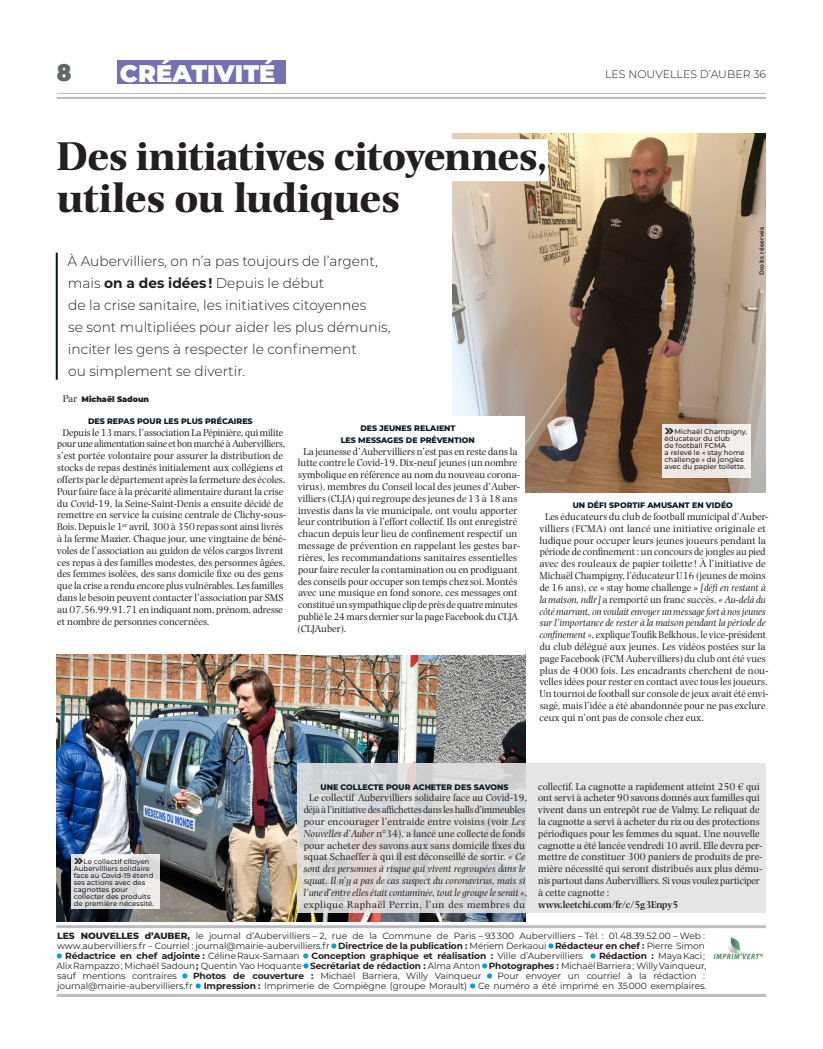
<style>
.page{position:relative;width:823px;height:1049px;background:#fff}
.page>*{position:absolute;margin:0;border:0;box-sizing:border-box;transform-origin:0 0}
._02-TITRE_2_une_page{font:700 42px/42px "Photina MT Std";letter-spacing:-.02em;color:#231f20}
.t1{font:900 24px "Montserrat";letter-spacing:.01em;color:#fff}
.t2{font:900 24px "Montserrat";color:#606865;scale:.9 1}
._03-CHAPEAU-ALT{font:300 14px/22px "Montserrat";color:#231f20}
.t3{font:300 11px "Montserrat";color:#231f20}
._04-TEXTE_COURANT_A{font:10.3px/11.8px "Photina MT Std";color:#231f20}
._04-TEXTE_COURANT-AL{font:10.3px/11.8px "Photina MT Std";color:#231f20}
._04-TEXTE_COURANT_Si{font:600 10.3px "Photina MT Std";color:#231f20}
.t4{font:9px/10px "Montserrat";letter-spacing:-.01em;color:#231f20}
.t5{font:700 9px "Montserrat";letter-spacing:-.01em;color:#231f20}
._05-INTERTITRE_à_la{font:800 8px/11.8px "Montserrat";color:#071822;text-align:center}
._04-TEXTE_COURANT_A-2{font:900 8px "Montserrat";color:#231f20}
._09-GRANDE_LÉGENDE{font:500 7px/7px "Montserrat";color:#231f20}
._04-TEXTE_COURANT_A-3{font:600 6px "Montserrat";letter-spacing:.04em;color:#231f20}
.s1{font-weight:700}
.s2{font-family:"Photina MT Std";font-weight:400;font-size:10.3px}
.s3{font-style:italic}
.s4{font-weight:800}
.s5{font-weight:400}
</style>
<div class="page">
<hr style="left:57px;top:97px;width:708px;height:2px;background:#bcbdc0">
<hr style="left:57px;top:93px;width:708px;height:1px;background:#bcbdc0">
<hr style="left:57px;top:994px;width:708px;height:3px;background:#bcbdc0">
<img style="left:57px;top:654px;width:468px;height:267px">
<img style="left:452px;top:133px;width:313px;height:360px">
<svg style="left:331px;top:943px;width:5px;height:5px"></svg>
<svg style="left:548px;top:943px;width:5px;height:5px"></svg>
<svg style="left:57px;top:953px;width:5px;height:5px"></svg>
<svg style="left:590px;top:953px;width:5px;height:5px"></svg>
<svg style="left:303px;top:953px;width:5px;height:15px"></svg>
<svg style="left:182px;top:973px;width:5px;height:5px"></svg>
<svg style="left:482px;top:963px;width:9px;height:15px"></svg>
<svg style="left:195px;top:983px;width:6px;height:5px"></svg>
<svg style="left:470px;top:983px;width:5px;height:5px"></svg>
<img style="left:713px;top:936px;width:51px;height:24px">
<div style="left:57px;top:139px;width:490px;height:42px;background:#fff"></div>
<hr style="left:56px;top:253px;width:2px;height:127px;background:#071822">
<svg style="left:297px;top:763px;width:468px;height:150px;background:#dedede"></svg>
<div style="left:297px;top:416px;width:227px;height:238px;background:#fff"></div>
<div style="left:661px;top:425px;width:89px;height:53px;background:linear-gradient(to right,#ede4dd,#f0eeec)"></div>
<svg style="left:71px;top:855px;width:89px;height:54px;background:#e0e1e2"></svg>
<hr style="left:56px;top:925px;width:709px;height:3px;background:#bcbdc0">
<div style="left:117px;top:60px;width:168px;height:24px;background:#756fb3"></div>
<svg style="left:664px;top:428px;width:9px;height:6px"></svg>
<svg style="left:74px;top:858px;width:9px;height:6px"></svg>
<h2 class="t2" style="left:57px;top:54px;width:18px">8</h2>
<h2 class="t1" style="left:120px;top:56px;width:157px">CRÉATIVITÉ</h2>
<p class="t3" style="left:604px;top:66px;width:162px">LES NOUVELLES D’AUBER 36</p>
<p class="_02-TITRE_2_une_page" style="left:57px;top:135px;width:492px">Des initiatives citoyennes, utiles ou ludiques</p>
<p class="_03-CHAPEAU-ALT" style="left:67px;top:250px;width:324px">À Aubervilliers, on n’a pas toujours de l’argent, mais <span class="s1">on a des idées !</span> Depuis le début<br>de la crise sanitaire, les initiatives citoyennes<br>se sont multipliées pour aider les plus démunis, inciter les gens à respecter le confinement<br>ou simplement se divertir.</p>
<p class="_04-TEXTE_COURANT_A-2" style="left:63px;top:393px;width:88px"><span class="s2">Par</span> Michaël Sadoun</p>
<p class="_05-INTERTITRE_à_la" style="left:88px;top:415px;width:166px">DES REPAS POUR LES PLUS PRÉCAIRES</p>
<p class="_04-TEXTE_COURANT_A" style="left:57px;top:426px;width:231px;text-indent:6px">Depuis le 13 mars, l’association La Pépinière, qui milite pour une alimentation saine et bon marché à Aubervilliers, s’est portée volontaire pour assurer la distribution de stocks de repas destinés initialement aux collégiens et offerts par le département après la fermeture des écoles.<br>Pour faire face à la précarité alimentaire durant la crise du Covid-19, la Seine-Saint-Denis a ensuite décidé de remettre en service la cuisine centrale de Clichy-sous-Bois. Depuis le 1<sup>er</sup> avril, 300 à 350 repas sont ainsi livrés à la ferme Mazier. Chaque jour, une vingtaine de béné&shy;voles de l’association au guidon de vélos cargos livrent ces repas à des familles modestes, des personnes âgées, des femmes isolées, des sans domicile fixe ou des gens que la crise a rendu encore plus vulnérables. Les familles dans le besoin peuvent contacter l’association par SMS au 07.56.99.91.71 en indiquant nom, prénom, adresse et nombre de personnes concernées.</p>
<p class="_04-TEXTE_COURANT_A-3" style="left:757px;top:275px;width:50px;rotate:-90deg">Droits réservés</p>
<p class="_05-INTERTITRE_à_la" style="left:340px;top:422px;width:135px">DES JEUNES RELAIENT<br>LES MESSAGES DE PRÉVENTION</p>
<p class="_04-TEXTE_COURANT_A" style="left:297px;top:445px;width:224px;text-indent:6px">La jeunesse d’Aubervilliers n’est pas en reste dans la lutte contre le Covid-19. Dix-neuf jeunes (un nombre symbolique en référence au nom du nouveau corona&shy;virus), membres du Conseil local des jeunes d’Auber&shy;villiers (CLJA) qui regroupe des jeunes de 13 à 18 ans investis dans la vie municipale, ont voulu apporter leur contribution à l’effort collectif. Ils ont enregistré chacun depuis leur lieu de confinement respectif un message de prévention en rappelant les gestes bar&shy;rières, les recommandations sanitaires essentielles pour faire reculer la contamination ou en prodiguant des conseils pour occuper son temps chez soi. Montés avec une musique en fond sonore, ces messages ont constitué un sympathique clip de près de quatre minutes publié le 24 mars dernier sur la page Facebook du CLJA (CLJAuber).</p>
<p class="_09-GRANDE_LÉGENDE" style="left:664px;top:428px;width:84px;text-indent:10px">Michaël Champigny, éducateur du club<br>de football FCMA<br>a relevé le « stay home challenge » de jongles avec du papier toilette.</p>
<p class="_05-INTERTITRE_à_la" style="left:572px;top:499px;width:162px">UN DÉFI SPORTIF AMUSANT EN VIDÉO</p>
<p class="_04-TEXTE_COURANT-AL" style="left:539px;top:511px;width:230px;text-indent:6px">Les éducateurs du club de football municipal d’Auber&shy;villiers (FCMA) ont lancé une initiative originale et ludique pour occuper leurs jeunes joueurs pendant la période de confinement : un concours de jongles au pied avec des rouleaux de papier toilette ! À l’initiative de Michaël Champigny, l’éducateur U16 (jeunes de moins de 16 ans), ce « stay home challenge » <span class="s3">[défi en restant à la maison, ndlr]</span> a remporté un franc succès. <span class="s3">« Au-delà du côté marrant, on voulait envoyer un message fort à nos jeunes sur l’importance de rester à la maison pendant la période de confinement »</span>, explique Toufik Belkhous, le vice-président du club délégué aux jeunes. Les vidéos postées sur la page Facebook (FCM Aubervilliers) du club ont été vues plus de 4000 fois. Les encadrants cherchent de nou&shy;velles idées pour rester en contact avec tous les joueurs.<br>Un tournoi de football sur console de jeux avait été envi&shy;sagé, mais l’idée a été abandonnée pour ne pas exclure ceux qui n’ont pas de console chez eux.</p>
<p class="_09-GRANDE_LÉGENDE" style="left:74px;top:858px;width:82px;text-indent:10px">Le collectif citoyen<br>Aubervilliers solidaire face au Covid-19 étend ses actions avec des cagnottes pour collecter des produits de première nécessité.</p>
<p class="_05-INTERTITRE_à_la" style="left:320px;top:780px;width:189px">UNE COLLECTE POUR ACHETER DES SAVONS</p>
<p class="_04-TEXTE_COURANT_A" style="left:303px;top:792px;width:225px;text-align:center">Le collectif Aubervilliers solidaire face au Covid-19, déjà à l’initiative des affichettes dans les halls d’immeubles pour encourager l’entraide entre voisins (voir <span class="s3">Les Nouvelles d’Auber</span> n°34), a lancé une collecte de fonds pour acheter des savons aux sans domicile fixes du squat Schaeffer à qui il est déconseillé de sortir. <span class="s3">« Ce sont des personnes à risque qui vivent regroupées dans le squat. Il n’y a pas de cas suspect du coronavirus, mais si l’une d’entre elles était contaminée, tout le groupe le serait »</span>, explique Raphaël Perrin, l’un des membres du</p>
<p class="_04-TEXTE_COURANT_A" style="left:537px;top:780px;width:226px">collectif. La cagnotte a rapidement atteint 250 € qui ont servi à acheter 90 savons donnés aux familles qui vivent dans un entrepôt rue de Valmy. Le reliquat de la cagnotte a servi à acheter du riz ou des protections périodiques pour les femmes du squat. Une nouvelle cagnotte a été lancée vendredi 10 avril. Elle devra per&shy;mettre de constituer 300 paniers de produits de pre&shy;mière nécessité qui seront distribués aux plus dému&shy;nis partout dans Aubervilliers. Si vous voulez participer à cette cagnotte :</p>
<p class="_04-TEXTE_COURANT_Si" style="left:537px;top:898px;width:142px">www.leetchi.com/fr/c/5g3Enpy5</p>
<p class="t4" style="left:57px;top:930px;width:649px"><span class="s4">LES NOUVELLES d’AUBER,</span> le journal d’Aubervilliers – 2, rue de la Commune de Paris – 93 300 Aubervilliers – Tél. : 01.48.39.52.00 – Web :</p>
<p class="t4" style="left:57px;top:940px;width:649px">www.aubervilliers.fr – Courriel : journal@mairie-aubervilliers.fr <span class="s1">Directrice de la publication :</span> Mériem Derkaoui <span class="s1">Rédacteur en chef :</span> Pierre Simon</p>
<p class="t5" style="left:65px;top:949px;width:236px">Rédactrice en chef adjointe : <span class="s5">Céline Raux-Samaan</span></p>
<p class="t5" style="left:311px;top:949px;width:273px">Conception graphique et réalisation : <span class="s5">Ville d’Aubervilliers</span></p>
<p class="t4" style="left:56px;top:950px;width:651px;text-indent:542px"><span class="s1">Rédaction :</span> Maya Kaci ;<br>Alix Rampazzo ; Michaël Sadoun <span class="s1">;</span> Quentin Yao Hoquante <span class="s1">Secrétariat de rédaction :</span> Alma Anton <span class="s1">Photographes :</span> Michaël Barriera ; Willy Vainqueur, sauf mentions contraires</p>
<p class="t4" style="left:57px;top:970px;width:650px;text-align:right">Pour envoyer un courriel à la rédaction :<br>journal@mairie-aubervilliers.fr <span class="s1">Impression :</span> Imprimerie de Compiègne (groupe Morault) Ce numéro a été imprimé en 35 000 exemplaires.</p>
<p class="t4" style="left:193px;top:970px;width:290px"><span class="s1">Photos de couverture :</span> Michaël Barriera, Willy Vainqueur</p>
</div>
